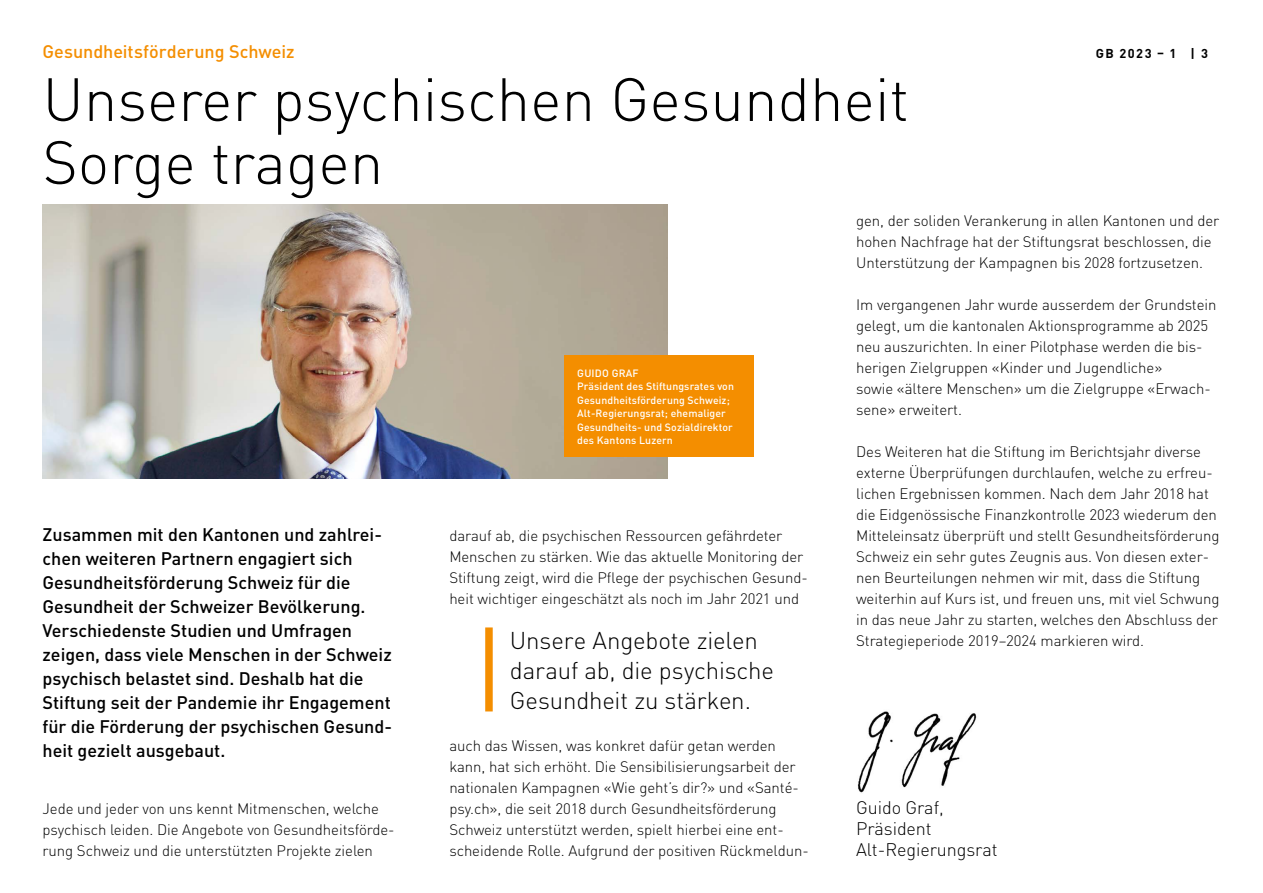
<style>
.page{position:relative;width:1263px;height:893px;background:#fff}
.page>*{position:absolute;margin:0;border:0;box-sizing:border-box;transform-origin:0 0}
.t1{font:300 60px/63px "DIN Pro";color:#000}
.t2{font:300 24px/30px "DIN Pro";letter-spacing:-.005em;color:#000}
.t3{font:500 18px/24px "DIN Pro";color:#000}
.t4{font:300 18px/21px "DIN Pro";letter-spacing:-.005em;color:#000}
.t5{font:500 18px "DIN Pro";color:#f48e00}
.t6{font:300 15px/21px "DIN Pro";letter-spacing:-.005em;color:#000}
.t7{font:700 12.75px "DIN Pro";letter-spacing:.12em;color:#000}
.t8{font:500 10.5px/13.5px "DIN Pro";letter-spacing:.01em;color:#fff}
</style>
<div class="page">
<img style="left:43px;top:205px;width:625px;height:273px">
<img style="left:857px;top:711px;width:120px;height:82px">
<div style="left:485px;top:627px;width:8px;height:84px;background:#f48e00"></div>
<div style="left:564px;top:356px;width:190px;height:101px;background:#f48e00"></div>
<p class="t5" style="left:43px;top:39px;width:254px">Gesundheitsförderung Schweiz</p>
<p class="t7" style="left:1096px;top:45px;width:114px">GB 2023 – 1 | 3</p>
<h1 class="t1" style="left:43px;top:65px;width:868px">Unserer psychischen Gesundheit<br>Sorge tragen</h1>
<p class="t3" style="left:43px;top:522px;width:351px">Zusammen mit den Kantonen und zahlrei&shy;chen weiteren Partnern engagiert sich Gesundheitsförderung Schweiz für die Gesundheit der Schweizer Bevölkerung.<br>Verschiedenste Studien und Umfragen zeigen, dass viele Menschen in der Schweiz psychisch belastet sind. Deshalb hat die Stiftung seit der Pandemie ihr Engagement für die Förderung der psychischen Gesund&shy;heit gezielt ausgebaut.</p>
<p class="t6" style="left:43px;top:797px;width:354px">Jede und jeder von uns kennt Mitmenschen, welche psychisch leiden. Die Angebote von Gesundheitsförde&shy;rung Schweiz und die unterstützten Projekte zielen</p>
<p class="t8" style="left:577px;top:366px;width:158px">GUIDO GRAF<br>Präsident des Stiftungsrates von<br>Gesundheitsförderung Schweiz;<br>Alt-Regierungsrat; ehemaliger<br>Gesundheits- und Sozialdirektor des Kantons Luzern</p>
<p class="t6" style="left:449px;top:524px;width:360px">darauf ab, die psychischen Ressourcen gefährdeter Menschen zu stärken. Wie das aktuelle Monitoring der Stiftung zeigt, wird die Pflege der psychischen Gesund&shy;heit wichtiger eingeschätzt als noch im Jahr 2021 und</p>
<h2 class="t2" style="left:510px;top:624px;width:266px">Unsere Angebote zielen darauf ab, die psychische<br>Gesundheit zu stärken.</h2>
<p class="t6" style="left:449px;top:734px;width:361px">auch das Wissen, was konkret dafür getan werden kann, hat sich erhöht. Die Sensibilisierungsarbeit der nationalen Kampagnen «Wie geht’s dir?» und «Santé&shy;psy.ch», die seit 2018 durch Gesundheitsförderung Schweiz unterstützt werden, spielt hierbei eine ent&shy;scheidende Rolle. Aufgrund der positiven Rückmeldun-</p>
<p class="t6" style="left:856px;top:209px;width:365px">gen, der soliden Verankerung in allen Kantonen und der hohen Nachfrage hat der Stiftungsrat beschlossen, die<br>Unterstützung der Kampagnen bis 2028 fortzusetzen.</p>
<p class="t6" style="left:856px;top:293px;width:362px">Im vergangenen Jahr wurde ausserdem der Grundstein gelegt, um die kantonalen Aktionsprogramme ab 2025 neu auszurichten. In einer Pilotphase werden die bis&shy;herigen Zielgruppen «Kinder und Jugendliche»<br>sowie «ältere Menschen» um die Zielgruppe «Erwach&shy;sene» erweitert.</p>
<p class="t6" style="left:856px;top:440px;width:365px">Des Weiteren hat die Stiftung im Berichtsjahr diverse externe Überprüfungen durchlaufen, welche zu erfreu&shy;lichen Ergebnissen kommen. Nach dem Jahr 2018 hat die Eidgenössische Finanzkontrolle 2023 wiederum den Mitteleinsatz überprüft und stellt Gesundheitsförderung Schweiz ein sehr gutes Zeugnis aus. Von diesen exter&shy;nen Beurteilungen nehmen wir mit, dass die Stiftung weiterhin auf Kurs ist, und freuen uns, mit viel Schwung in das neue Jahr zu starten, welches den Abschluss der Strategieperiode 2019–2024 markieren wird.</p>
<p class="t4" style="left:856px;top:796px;width:143px">Guido Graf,<br>Präsident<br>Alt-Regierungsrat</p>
</div>
